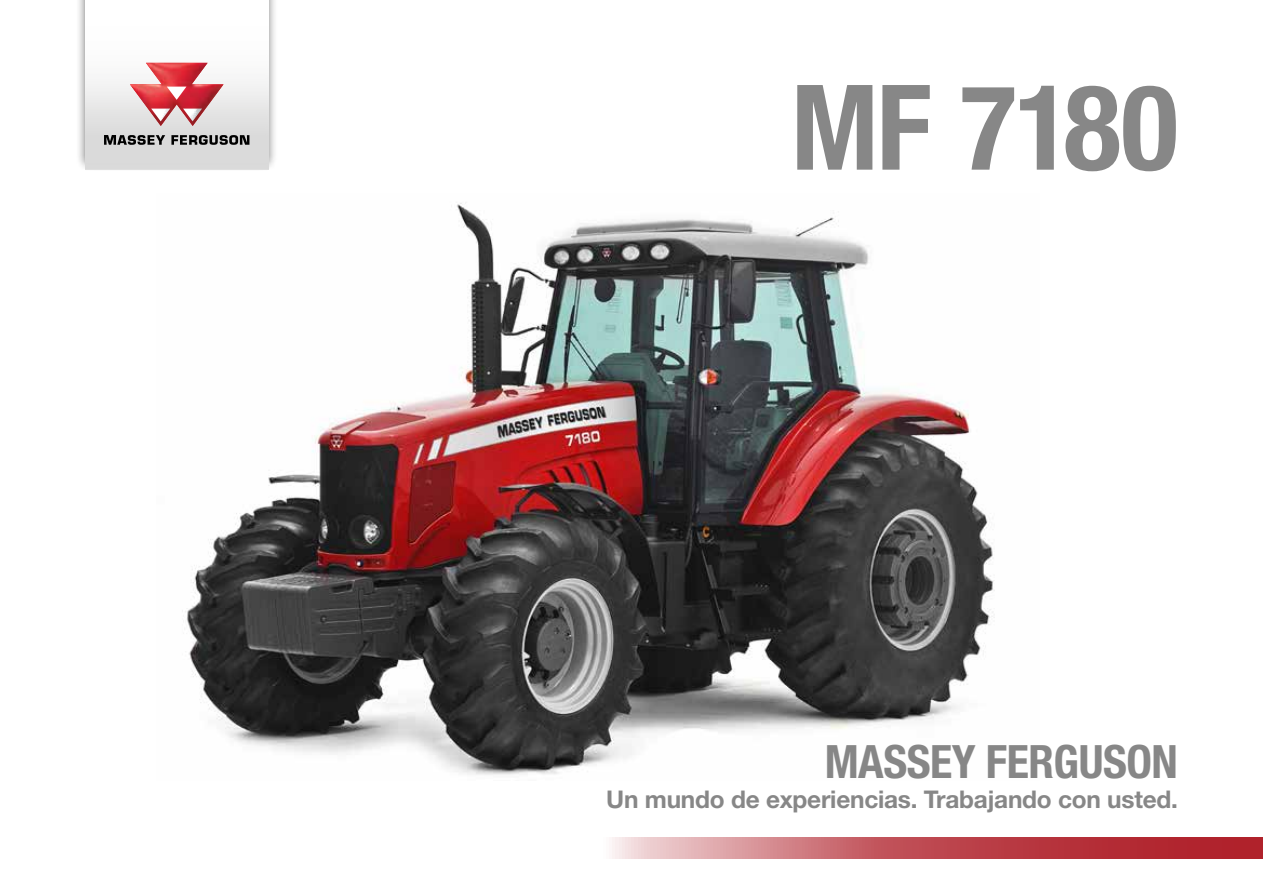
<style>
.page{position:relative;width:1263px;height:893px;background:#fff}
.page>*{position:absolute;margin:0;border:0;box-sizing:border-box;transform-origin:0 0}
.t1{font:700 condensed 118.5px "Helvetica Neue LT Std";letter-spacing:-.015em;color:#878787}
.t2{font:700 condensed 46.05px "Helvetica Neue LT Std";letter-spacing:-.01em;color:#878787}
.t3{font:700 24.45px "Helvetica Neue LT Std";letter-spacing:-.01em;color:#878787}
</style>
<div class="page">
<div style="left:76px;top:0;width:201px;height:172px;background:#000;opacity:.5"></div>
<div style="left:85px;top:0;width:183px;height:169px;background:linear-gradient(to bottom,#fff,#d5d5d5)"></div>
<svg style="left:104px;top:135px;width:61px;height:10px"></svg>
<svg style="left:171px;top:135px;width:78px;height:10px"></svg>
<svg style="left:130px;top:63px;width:94px;height:63px"></svg>
<svg style="left:612px;top:837px;width:651px;height:21px"></svg>
<img style="left:182px;top:203px;width:813px;height:572px">
<h1 class="t1" style="left:791px;top:56px;width:388px">MF 7180</h1>
<h2 class="t2" style="left:825px;top:733px;width:355px">MASSEY FERGUSON</h2>
<p class="t3" style="left:606px;top:784px;width:573px">Un mundo de experiencias. Trabajando con usted.</p>
</div>
